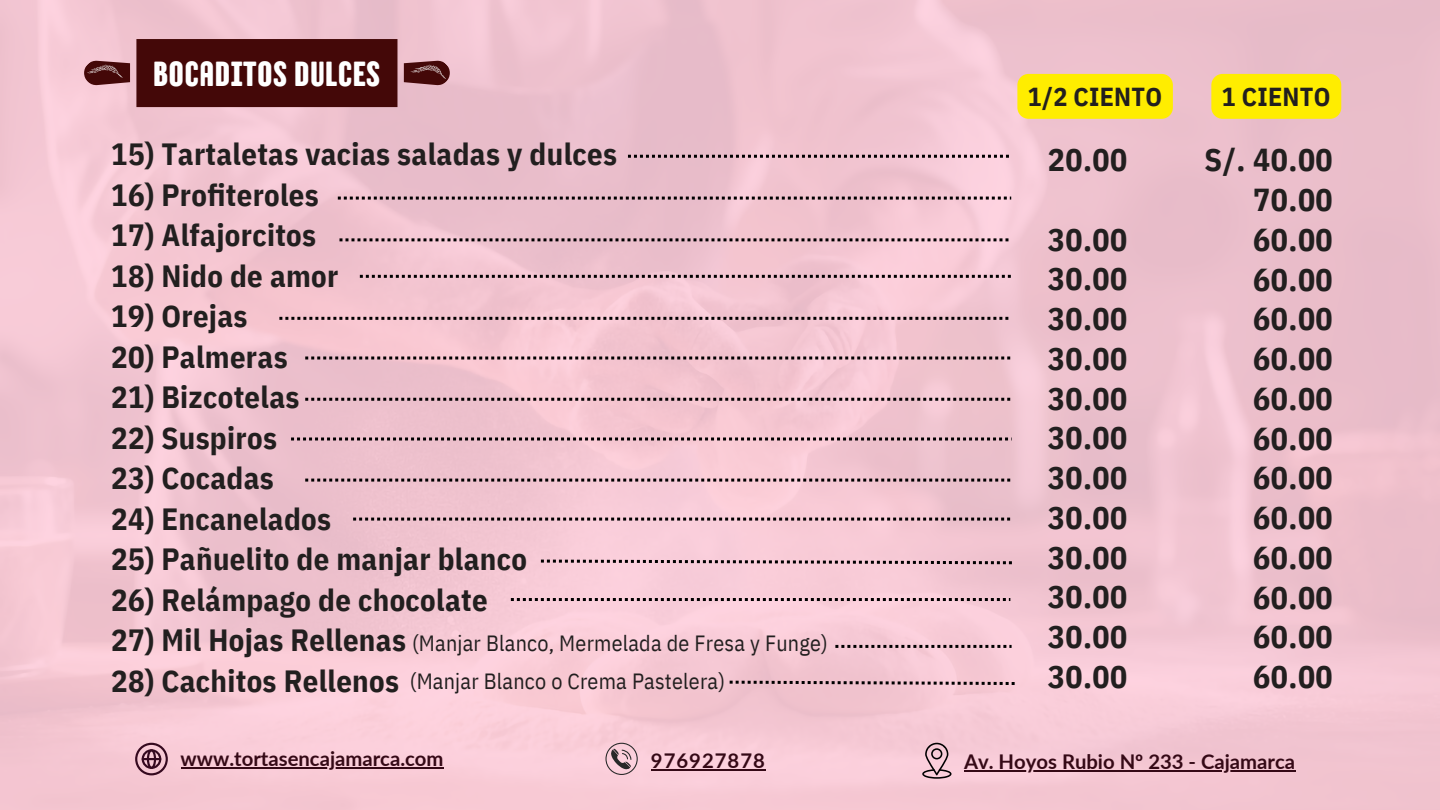
<style>
.page{position:relative;width:1440px;height:810px;background:#fff}
.page>*{position:absolute;margin:0;border:0;box-sizing:border-box;transform-origin:0 0}
.t1{font:34.7px "TT Berlinerins Grotesk";letter-spacing:.01em;color:#fff}
.t2{font:700 31.7px/39.8px "IBM Plex Sans Cond";letter-spacing:.015em;color:#221f1f;text-align:justify}
.t3{font:700 30.7px "IBM Plex Sans Cond";letter-spacing:.01em;color:#221f1f}
.t4{font:700 26px "IBM Plex Sans Cond";letter-spacing:.01em;color:#221f1f}
.t5{font:22px "IBM Plex Sans Cond";letter-spacing:.01em;color:#221f1f}
.t6{font:700 20.3px "Lato";color:#350916}
.t7{font:700 20.3px "Lato";letter-spacing:.05em;color:#350916}
</style>
<div class="page">
<img style="left:0;top:0;width:1440px;height:810px">
<svg style="left:102px;top:0;width:330px;height:238px;background:#c897a1"></svg>
<svg style="left:79px;top:43px;width:61px;height:60px;background:#bf8e96"></svg>
<div style="left:1017px;top:74px;width:156px;height:45px;background:#ffed00"></div>
<div style="left:1211px;top:74px;width:130px;height:45px;background:#ffed00;border-radius:11px"></div>
<svg style="left:394px;top:43px;width:61px;height:60px;background:#b98891"></svg>
<svg style="left:605px;top:743px;width:33px;height:32px"></svg>
<hr style="left:651px;top:769px;width:115px;height:2px;background:#350916">
<svg style="left:135px;top:743px;width:33px;height:32px"></svg>
<hr style="left:181px;top:767px;width:263px;height:2px;background:#350916">
<svg style="left:922px;top:743px;width:30px;height:36px"></svg>
<hr style="left:964px;top:770px;width:331px;height:2px;background:#350916">
<svg style="left:628px;top:155px;width:381px;height:3px"></svg>
<svg style="left:338px;top:197px;width:673px;height:3px;background:#876e75"></svg>
<svg style="left:339px;top:238px;width:669px;height:3px;background:#866d74"></svg>
<svg style="left:279px;top:317px;width:729px;height:3px;background:#7f676d"></svg>
<svg style="left:305px;top:357px;width:705px;height:3px;background:#8d7278"></svg>
<svg style="left:305px;top:398px;width:705px;height:3px;background:#82696f"></svg>
<svg style="left:291px;top:438px;width:721px;height:3px;background:#8c7178"></svg>
<svg style="left:305px;top:479px;width:705px;height:3px;background:#896f76"></svg>
<svg style="left:353px;top:518px;width:657px;height:3px;background:#8a7177"></svg>
<svg style="left:541px;top:560px;width:471px;height:4px;background:#9b7f87"></svg>
<svg style="left:360px;top:275px;width:651px;height:3px;background:#7f676d"></svg>
<svg style="left:511px;top:598px;width:499px;height:3px"></svg>
<svg style="left:730px;top:681px;width:285px;height:4px"></svg>
<svg style="left:835px;top:645px;width:177px;height:3px"></svg>
<h2 class="t1" style="left:153px;top:52px;width:229px">BOCADITOS DULCES</h2>
<p class="t3" style="left:111px;top:134px;width:507px">15) Tartaletas vacias saladas y dulces</p>
<p class="t3" style="left:111px;top:174px;width:209px">16) Profiteroles</p>
<p class="t3" style="left:111px;top:215px;width:207px">17) Alfajorcitos</p>
<p class="t3" style="left:111px;top:255px;width:229px">18) Nido de amor</p>
<p class="t3" style="left:111px;top:296px;width:138px">19) Orejas</p>
<p class="t3" style="left:111px;top:336px;width:178px">20) Palmeras</p>
<p class="t3" style="left:111px;top:377px;width:190px">21) Bizcotelas</p>
<p class="t3" style="left:111px;top:417px;width:167px">22) Suspiros</p>
<p class="t3" style="left:111px;top:458px;width:164px">23) Cocadas</p>
<p class="t3" style="left:111px;top:498px;width:222px">24) Encanelados</p>
<p class="t3" style="left:111px;top:539px;width:417px">25) Pañuelito de manjar blanco</p>
<p class="t3" style="left:111px;top:579px;width:378px">26) Relámpago de chocolate</p>
<p class="t3" style="left:111px;top:620px;width:296px">27) Mil Hojas Rellenas</p>
<p class="t3" style="left:111px;top:660px;width:289px">28) Cachitos Rellenos</p>
<h5 class="t5" style="left:412px;top:628px;width:417px">(Manjar Blanco, Mermelada de Fresa y Funge)</h5>
<p class="t5" style="left:410px;top:667px;width:317px">(Manjar Blanco o Crema Pastelera)</p>
<p class="t4" style="left:1028px;top:79px;width:136px">1/2 CIENTO</p>
<p class="t4" style="left:1222px;top:79px;width:110px">1 CIENTO</p>
<h3 class="t2" style="left:1048px;top:139px;width:81px">20.00</h3>
<h3 class="t2" style="left:1048px;top:219px;width:81px">30.00<br>30.00<br>30.00<br>30.00<br>30.00<br>30.00<br>30.00<br>30.00<br>30.00<br>30.00<br>30.00<br>30.00</h3>
<h5 class="t2" style="left:1253px;top:140px;width:81px;text-indent:-49px">S/. 40.00<br>70.00<br>60.00<br>60.00<br>60.00<br>60.00<br>60.00<br>60.00<br>60.00<br>60.00<br>60.00<br>60.00<br>60.00<br>60.00</h5>
<p class="t6" style="left:181px;top:746px;width:264px">www.tortasencajamarca.com</p>
<p class="t7" style="left:651px;top:748px;width:115px">976927878</p>
<h4 class="t6" style="left:964px;top:749px;width:333px">Av. Hoyos Rubio Nº 233 - Cajamarca</h4>
</div>
